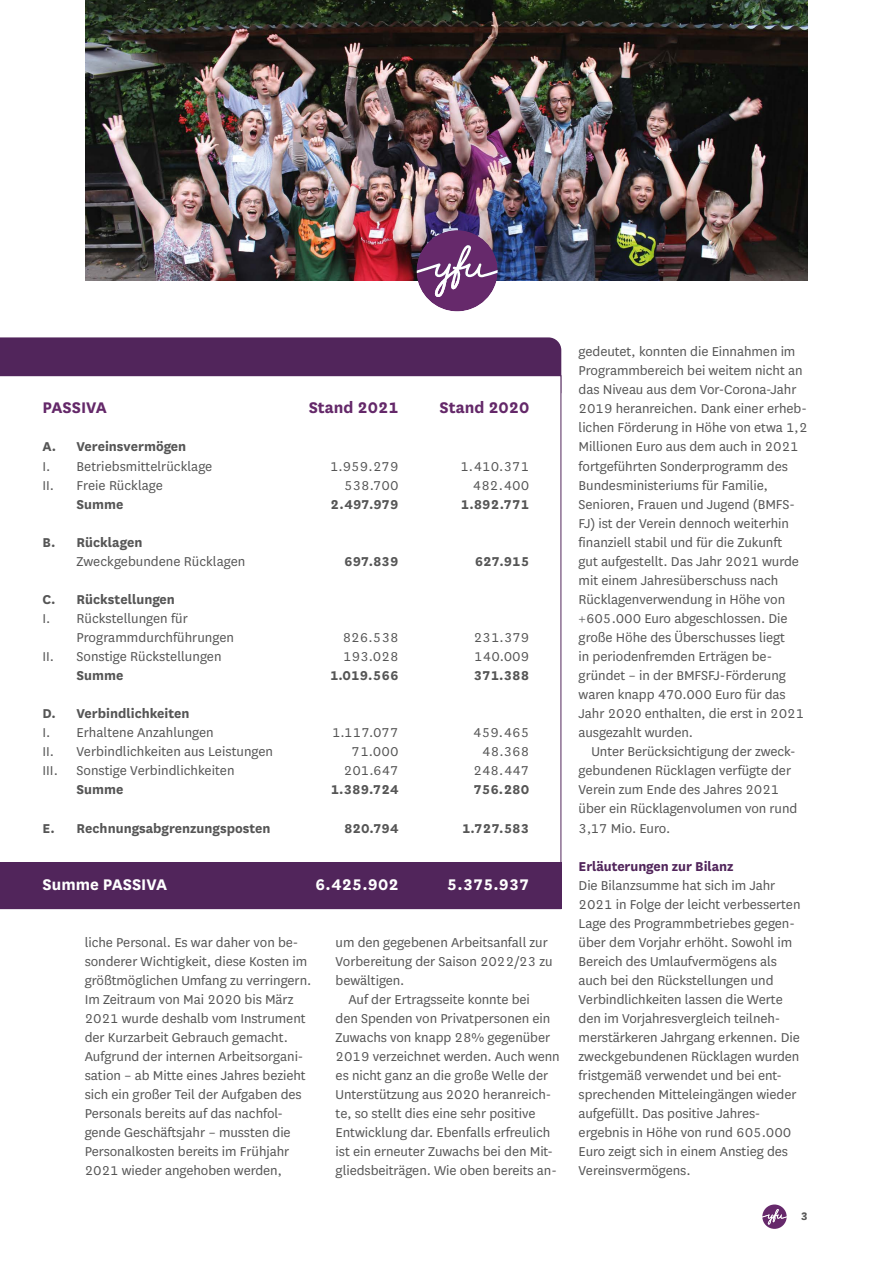
<style>
.page{position:relative;width:893px;height:1263px;background:#fff}
.page>*{position:absolute;margin:0;border:0;box-sizing:border-box;transform-origin:0 0}
.Fließtext{font:700 18px "National";color:#fff}
.Fließtext-2{font:700 18px "National";color:#642869}
.Fließtext___Einzug_E{font:15px/19px "National";letter-spacing:-.005em;color:#555}
.Fließtext-3{font:15px/19px "National";color:#555}
.Fließtext-4{font:700 15px "National";color:#555}
.t1{font:700 12.75px "National";color:#555}
.s1{font-weight:700;color:#51255b}
</style>
<div class="page">
<svg style="left:762px;top:1204px;width:25px;height:25px"></svg>
<div style="left:0;top:337px;width:561px;height:38px;background:#51255b"></div>
<svg style="left:0;top:375px;width:561px;height:487px"></svg>
<div style="left:0;top:862px;width:561px;height:47px;background:#51255b"></div>
<img style="left:85px;top:0;width:723px;height:280px">
<svg style="left:416px;top:230px;width:82px;height:81px"></svg>
<p class="Fließtext-2" style="left:43px;top:395px;width:66px">PASSIVA</p>
<p class="Fließtext-4" style="left:43px;top:436px;width:145px">A. Vereinsvermögen</p>
<p class="Fließtext-3" style="left:43px;top:456px;width:171px">I. Betriebsmittelrücklage</p>
<p class="Fließtext-3" style="left:43px;top:475px;width:122px">II. Freie Rücklage</p>
<p class="Fließtext-4" style="left:77px;top:493px;width:48px">Summe</p>
<p class="Fließtext-4" style="left:43px;top:531px;width:101px">B. Rücklagen</p>
<p class="Fließtext-3" style="left:77px;top:551px;width:170px">Zweckgebundene Rücklagen</p>
<p class="Fließtext-4" style="left:43px;top:589px;width:134px">C. Rückstellungen</p>
<p class="Fließtext-3" style="left:77px;top:608px;width:159px;text-indent:-34px">I. Rückstellungen für<br>Programmdurchführungen</p>
<p class="Fließtext-3" style="left:43px;top:646px;width:181px">II. Sonstige Rückstellungen</p>
<p class="Fließtext-4" style="left:77px;top:665px;width:48px">Summe</p>
<p class="Fließtext-4" style="left:43px;top:703px;width:149px">D. Verbindlichkeiten</p>
<p class="Fließtext-3" style="left:43px;top:722px;width:173px">I. Erhaltene Anzahlungen</p>
<p class="Fließtext-3" style="left:43px;top:741px;width:232px">II. Verbindlichkeiten aus Leistungen</p>
<p class="Fließtext-3" style="left:43px;top:760px;width:194px">III. Sonstige Verbindlichkeiten</p>
<p class="Fließtext-4" style="left:77px;top:779px;width:48px">Summe</p>
<p class="Fließtext-4" style="left:43px;top:817px;width:230px">E. Rechnungsabgrenzungsposten</p>
<p class="Fließtext" style="left:43px;top:871px;width:126px">Summe PASSIVA</p>
<p class="Fließtext-2" style="left:309px;top:395px;width:91px">Stand 2021</p>
<p class="Fließtext-3" style="left:330px;top:456px;width:70px">1.959.279</p>
<p class="Fließtext-3" style="left:344px;top:475px;width:56px">538.700</p>
<p class="Fließtext-4" style="left:331px;top:493px;width:69px">2.497.979</p>
<p class="Fließtext-4" style="left:344px;top:550px;width:56px">697.839</p>
<p class="Fließtext-3" style="left:343px;top:627px;width:57px">826.538</p>
<p class="Fließtext-3" style="left:343px;top:646px;width:57px">193.028</p>
<p class="Fließtext-4" style="left:330px;top:665px;width:70px">1.019.566</p>
<p class="Fließtext-3" style="left:332px;top:722px;width:68px">1.117.077</p>
<p class="Fließtext-3" style="left:352px;top:741px;width:48px">71.000</p>
<p class="Fließtext-3" style="left:344px;top:760px;width:56px">201.647</p>
<p class="Fließtext-4" style="left:331px;top:779px;width:69px">1.389.724</p>
<p class="Fließtext-4" style="left:344px;top:817px;width:56px">820.794</p>
<p class="Fließtext" style="left:315px;top:871px;width:85px">6.425.902</p>
<p class="Fließtext-2" style="left:439px;top:395px;width:91px">Stand 2020</p>
<p class="Fließtext-3" style="left:460px;top:456px;width:71px">1.410.371</p>
<p class="Fließtext-3" style="left:473px;top:475px;width:58px">482.400</p>
<p class="Fließtext-4" style="left:461px;top:493px;width:70px">1.892.771</p>
<p class="Fließtext-4" style="left:475px;top:550px;width:56px">627.915</p>
<p class="Fließtext-3" style="left:474px;top:627px;width:57px">231.379</p>
<p class="Fließtext-3" style="left:474px;top:646px;width:57px">140.009</p>
<p class="Fließtext-4" style="left:474px;top:665px;width:57px">371.388</p>
<p class="Fließtext-3" style="left:473px;top:722px;width:58px">459.465</p>
<p class="Fließtext-3" style="left:482px;top:741px;width:49px">48.368</p>
<p class="Fließtext-3" style="left:473px;top:760px;width:57px">248.447</p>
<p class="Fließtext-4" style="left:474px;top:779px;width:57px">756.280</p>
<p class="Fließtext-4" style="left:462px;top:817px;width:69px">1.727.583</p>
<p class="Fließtext" style="left:447px;top:871px;width:84px">5.375.937</p>
<p class="Fließtext___Einzug_E" style="left:85px;top:932px;width:228px">liche Personal. Es war daher von be&shy;sonderer Wichtigkeit, diese Kosten im größtmöglichen Umfang zu verringern.<br>Im Zeitraum von Mai 2020 bis März 2021 wurde deshalb vom Instrument der Kurzarbeit Gebrauch gemacht.<br>Aufgrund der internen Arbeitsorgani&shy;sation – ab Mitte eines Jahres bezieht sich ein großer Teil der Aufgaben des Personals bereits auf das nachfol&shy;gende Geschäftsjahr – mussten die Personalkosten bereits im Frühjahr 2021 wieder angehoben werden,</p>
<p class="Fließtext___Einzug_E" style="left:336px;top:932px;width:219px">um den gegebenen Arbeitsanfall zur<br>Vorbereitung der Saison 2022/23 zu bewältigen.</p>
<p class="Fließtext___Einzug_E" style="left:336px;top:989px;width:226px;text-indent:13px">Auf der Ertragsseite konnte bei<br>den Spenden von Privatpersonen ein Zuwachs von knapp 28% gegenüber 2019 verzeichnet werden. Auch wenn es nicht ganz an die große Welle der Unterstützung aus 2020 heranreich&shy;te, so stellt dies eine sehr positive Entwicklung dar. Ebenfalls erfreulich ist ein erneuter Zuwachs bei den Mit&shy;gliedsbeiträgen. Wie oben bereits an-</p>
<p class="Fließtext___Einzug_E" style="left:579px;top:341px;width:230px">gedeutet, konnten die Einnahmen im Programmbereich bei weitem nicht an das Niveau aus dem Vor-Corona-Jahr 2019 heranreichen. Dank einer erheb&shy;lichen Förderung in Höhe von etwa 1,2<br>Millionen Euro aus dem auch in 2021 fortgeführten Sonderprogramm des Bundesministeriums für Familie, Senioren, Frauen und Jugend (BMFS-FJ) ist der Verein dennoch weiterhin finanziell stabil und für die Zukunft<br>gut aufgestellt. Das Jahr 2021 wurde mit einem Jahresüberschuss nach Rücklagenverwendung in Höhe von +605.000 Euro abgeschlossen. Die große Höhe des Überschusses liegt<br>in periodenfremden Erträgen be&shy;gründet – in der BMFSFJ-Förderung waren knapp 470.000 Euro für das Jahr 2020 enthalten, die erst in 2021 ausgezahlt wurden.</p>
<p class="Fließtext___Einzug_E" style="left:579px;top:741px;width:220px;text-indent:13px">Unter Berücksichtigung der zweck&shy;gebundenen Rücklagen verfügte der<br>Verein zum Ende des Jahres 2021 über ein Rücklagenvolumen von rund<br>3,17 Mio. Euro.</p>
<p class="Fließtext___Einzug_E" style="left:579px;top:856px;width:223px"><span class="s1">Erläuterungen zur Bilanz<br></span>Die Bilanzsumme hat sich im Jahr 2021 in Folge der leicht verbesserten Lage des Programmbetriebes gegen&shy;über dem Vorjahr erhöht. Sowohl im Bereich des Umlaufvermögens als auch bei den Rückstellungen und Verbindlichkeiten lassen die Werte den im Vorjahresvergleich teilneh&shy;merstärkeren Jahrgang erkennen. Die zweckgebundenen Rücklagen wurden fristgemäß verwendet und bei ent&shy;sprechenden Mitteleingängen wieder aufgefüllt. Das positive Jahres&shy;ergebnis in Höhe von rund 605.000<br>Euro zeigt sich in einem Anstieg des Vereinsvermögens.</p>
<p class="t1" style="left:801px;top:1207px;width:9px">3</p>
</div>
